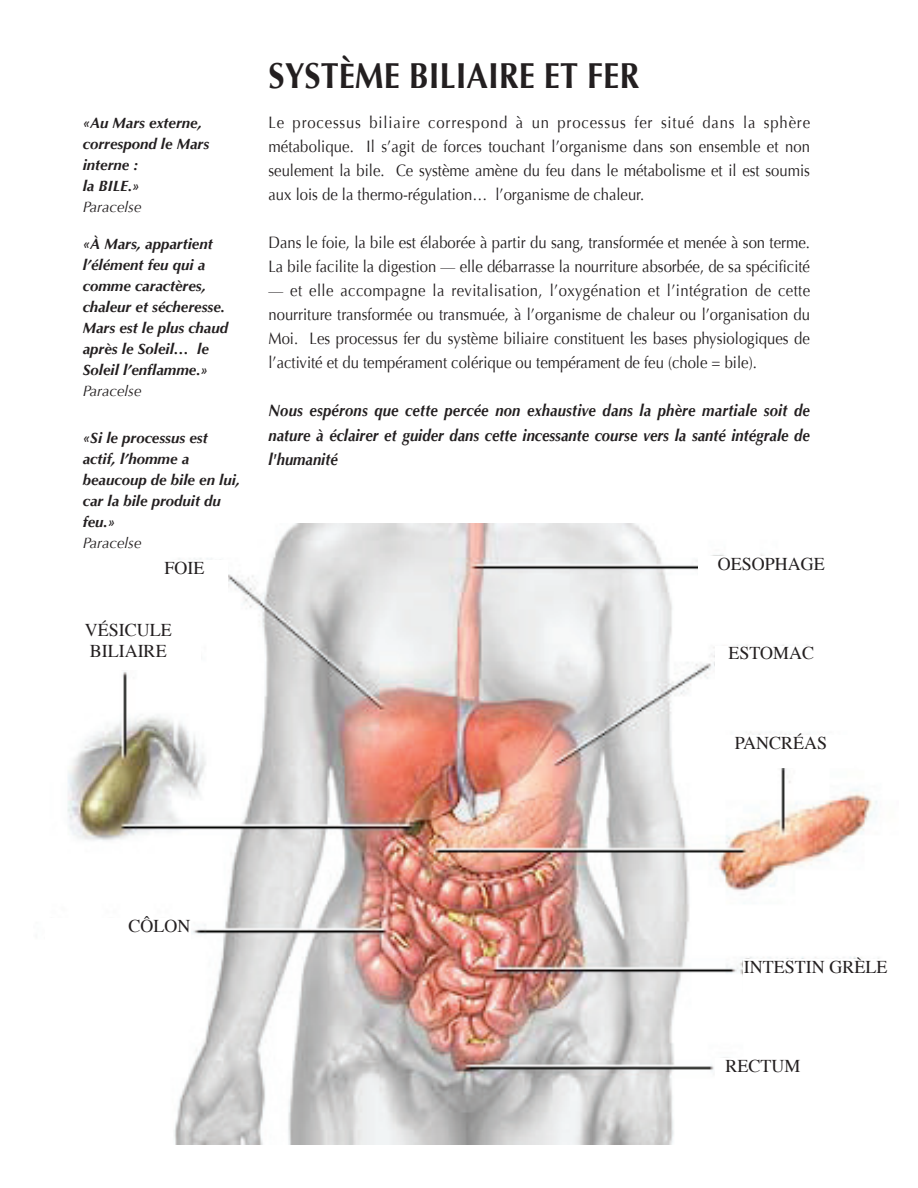
<style>
.page{position:relative;width:918px;height:1188px;background:#fff}
.page>*{position:absolute;margin:0;border:0;box-sizing:border-box;transform-origin:0 0}
.t1{font:700 36px "Optima";color:#231f20;scale:.9 1}
.t2{font:18px/21.6px "Times";color:#231f20}
.t3{font:16.5px/24px "Optima";color:#231f20;text-align:justify;scale:.9 1}
.t4{font:italic 700 16.5px/24px "Optima";color:#231f20;text-align:justify;scale:.9 1}
.t5{font:italic 700 15px/21px "Optima";color:#231f20}
.t6{font:italic 15px "Optima";color:#231f20}
</style>
<div class="page">
<img style="left:67px;top:524px;width:812px;height:621px">
<div style="left:56px;top:622px;width:145px;height:48px;background:#fff"></div>
<div style="left:141px;top:560px;width:87px;height:34px;background:#fff"></div>
<div style="left:699px;top:556px;width:145px;height:48px;background:#fff"></div>
<div style="left:716px;top:646px;width:111px;height:47px;background:#fff"></div>
<div style="left:708px;top:736px;width:146px;height:32px;background:#fff"></div>
<div style="left:743px;top:959px;width:145px;height:48px;background:#fff"></div>
<div style="left:716px;top:1058px;width:94px;height:48px;background:#fff"></div>
<div style="left:45px;top:918px;width:145px;height:48px;background:#fff"></div>
<p class="t5" style="left:83px;top:113px;width:128px">«Au Mars externe, correspond le Mars interne :<br>la BILE.»</p>
<p class="t6" style="left:83px;top:198px;width:60px">Paracelse</p>
<p class="t5" style="left:83px;top:233px;width:147px">«À Mars, appartient l’élément feu qui a comme caractères, chaleur et sécheresse.<br>Mars est le plus chaud après le Soleil… le<br>Soleil l’enflamme.»</p>
<p class="t6" style="left:83px;top:382px;width:60px">Paracelse</p>
<p class="t5" style="left:83px;top:427px;width:159px">«Si le processus est actif, l’homme a beaucoup de bile en lui, car la bile produit du feu.»</p>
<p class="t6" style="left:83px;top:534px;width:60px">Paracelse</p>
<h1 class="t1" style="left:268px;top:55px;width:414px">SYSTÈME BILIAIRE ET FER</h1>
<p class="t3" style="left:268px;top:111px;width:603px">Le processus biliaire correspond à un processus fer situé dans la sphère métabolique. Il s’agit de forces touchant l’organisme dans son ensemble et non seulement la bile. Ce système amène du feu dans le métabolisme et il est soumis aux lois de la thermo-régulation… l’organisme de chaleur.</p>
<p class="t3" style="left:268px;top:231px;width:603px">Dans le foie, la bile est élaborée à partir du sang, transformée et menée à son terme.<br>La bile facilite la digestion — elle débarrasse la nourriture absorbée, de sa spécificité</p>
<p class="t3" style="left:268px;top:279px;width:603px">— et elle accompagne la revitalisation, l’oxygénation et l’intégration de cette nourriture transformée ou transmuée, à l’organisme de chaleur ou l’organisation du Moi. Les processus fer du système biliaire constituent les bases physiologiques de l’activité et du tempérament colérique ou tempérament de feu (chole = bile).</p>
<p class="t4" style="left:268px;top:399px;width:603px">Nous espérons que cette percée non exhaustive dans la phère martiale soit de nature à éclairer et guider dans cette incessante course vers la santé intégrale de l'humanité</p>
<p class="t2" style="left:165px;top:555px;width:41px">FOIE</p>
<p class="t2" style="left:718px;top:551px;width:108px">OESOPHAGE</p>
<p class="t2" style="left:85px;top:617px;width:88px">VÉSICULE<br>BILIAIRE</p>
<p class="t2" style="left:128px;top:913px;width:63px">CÔLON</p>
<p class="t2" style="left:728px;top:641px;width:87px">ESTOMAC</p>
<p class="t2" style="left:735px;top:731px;width:94px">PANCRÉAS</p>
<p class="t2" style="left:744px;top:954px;width:145px">INTESTIN GRÈLE</p>
<p class="t2" style="left:725px;top:1054px;width:77px">RECTUM</p>
</div>
